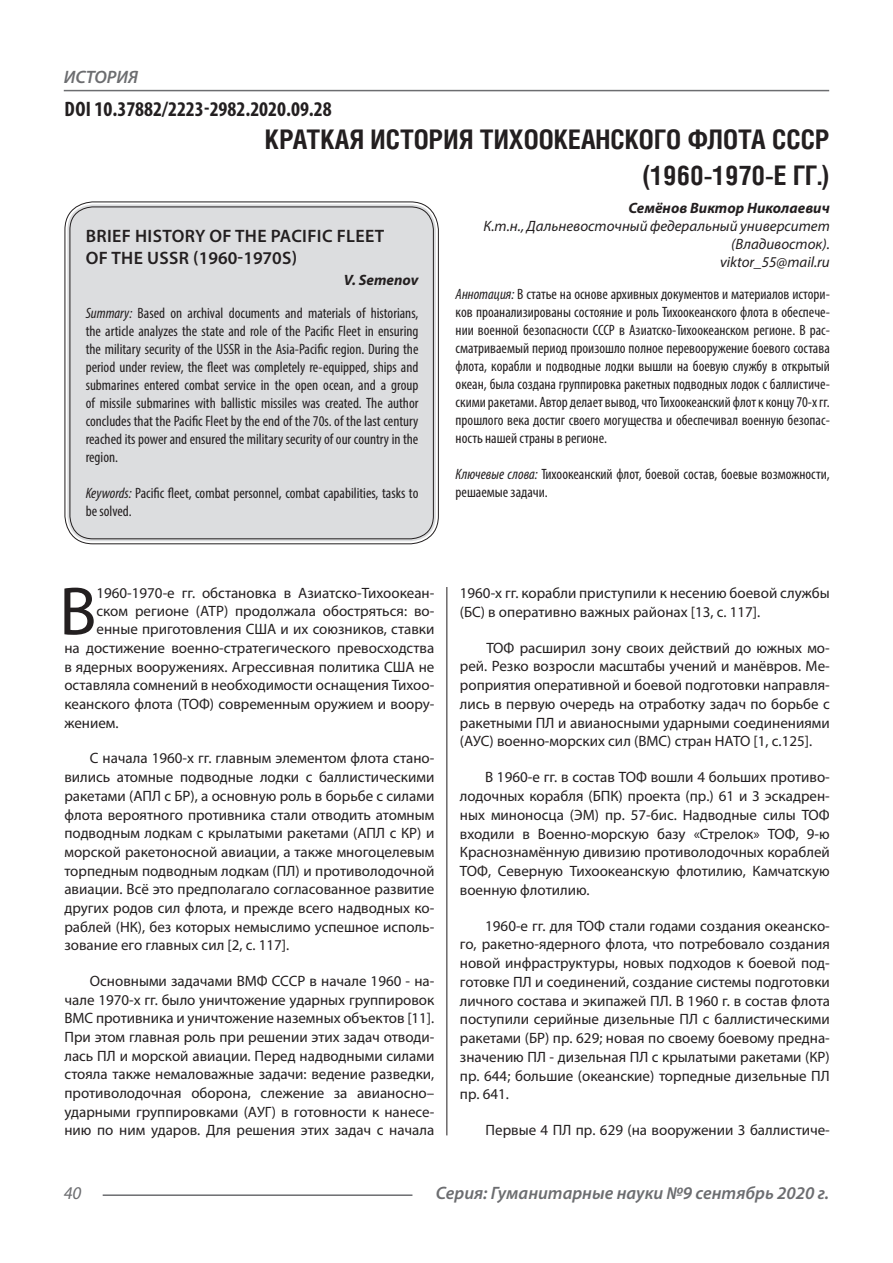
<style>
.page{position:relative;width:893px;height:1263px;background:#fff}
.page>*{position:absolute;margin:0;border:0;box-sizing:border-box;transform-origin:0 0}
.Статья_текст_первый{font:68.85px "Myriad Pro";color:#231f20}
.Статья_название{font:700 27px/36px "Helios Cond C";color:#231f20;text-align:right}
.ДОИ{font:700 condensed 21px "Myriad Pro";color:#231f20}
.Статья_название_англ{font:600 18px/21.6px "Myriad Pro";letter-spacing:.02em;color:#231f20}
.t1{font:italic 600 18px "Myriad Pro";color:#6c6d70}
.t2{font:italic 18px "Myriad Pro";color:#6c6d70}
.Статья_текст{font:15px/18.8px "Myriad Pro";color:#231f20;text-align:justify}
.Статья_аннотация_тек{font:condensed 15px/18px "Myriad Pro";color:#231f20;text-align:justify}
.Статья_аннотация_анг{font:condensed 15px/18px "Myriad Pro";color:#231f20;text-align:justify}
.Статья_текст_первый-2{font:15px "Myriad Pro";color:#231f20}
.Статья_автор_инфо{font:italic 15px/18px "Myriad Pro";color:#231f20;text-align:right}
.Статья_автор_инфо-2{font:italic 700 15px "Myriad Pro";color:#231f20}
.Статья_автор_англ{font:italic 700 15px "Myriad Pro";color:#231f20}
.s1{font-style:italic}
</style>
<div class="page">
<hr style="left:446px;top:128px;width:1px;height:1007px;background:#231f20">
<hr style="left:103px;top:1194px;width:309px;height:2px;background:#6c6d70">
<hr style="left:64px;top:90px;width:765px;height:1px;background:#6c6d70">
<div style="left:444px;top:128px;width:10px;height:459px;background:#fff"></div>
<div style="left:67px;top:204px;width:369px;height:337px;background:#dcdddf;border-radius:26px"></div>
<div style="left:69px;top:206px;width:365px;height:333px;border:1px solid #231f20;border-radius:23px"></div>
<p class="t1" style="left:64px;top:66px;width:76px">ИСТОРИЯ</p>
<p class="ДОИ" style="left:65px;top:96px;width:269px">DOI 10.37882/2223-2982.2020.09.28</p>
<p class="Статья_название" style="left:265px;top:121px;width:566px">КРАТКАЯ ИСТОРИЯ ТИХООКЕАНСКОГО ФЛОТА СССР (1960-1970-Е ГГ.)</p>
<p class="Статья_автор_инфо-2" style="left:628px;top:198px;width:203px">Семёнов Виктор Николаевич</p>
<p class="Статья_автор_инфо" style="left:484px;top:216px;width:348px">К.т.н., Дальневосточный федеральный университет (Владивосток).</p>
<p class="Статья_автор_инфо" style="left:720px;top:252px;width:111px">viktor_55@mail.ru</p>
<p class="Статья_аннотация_тек" style="left:456px;top:285px;width:376px"><span class="s1">Аннотация:</span> В статье на основе архивных документов и материалов истори&shy;ков проанализированы состояние и роль Тихоокеанского флота в обеспече&shy;нии военной безопасности СССР в Азиатско-Тихоокеанском регионе. В рас&shy;сматриваемый период произошло полное перевооружение боевого состава флота, корабли и подводные лодки вышли на боевую службу в открытый океан, была создана группировка ракетных подводных лодок с баллистиче&shy;скими ракетами. Автор делает вывод, что Тихоокеанский флот к концу 70-х гг. прошлого века достиг своего могущества и обеспечивал военную безопас&shy;ность нашей страны в регионе.</p>
<p class="Статья_аннотация_тек" style="left:456px;top:465px;width:376px"><span class="s1">Ключевые слова:</span> Тихоокеанский флот, боевой состав, боевые возможности, решаемые задачи.</p>
<p class="Статья_название_англ" style="left:86px;top:225px;width:300px">BRIEF HISTORY OF THE PACIFIC FLEET<br>OF THE USSR (1960-1970S)</p>
<p class="Статья_автор_англ" style="left:344px;top:271px;width:76px">V. Semenov</p>
<p class="Статья_аннотация_анг" style="left:86px;top:304px;width:334px"><span class="s1">Summary:</span> Based on archival documents and materials of historians, the article analyzes the state and role of the Pacific Fleet in ensuring the military security of the USSR in the Asia-Pacific region. During the period under review, the fleet was completely re-equipped, ships and submarines entered combat service in the open ocean, and a group of missile submarines with ballistic missiles was created. The author concludes that the Pacific Fleet by the end of the 70s. of the last century reached its power and ensured the military security of our country in the region.</p>
<p class="Статья_аннотация_анг" style="left:86px;top:484px;width:334px"><span class="s1">Keywords:</span> Pacific fleet, combat personnel, combat capabilities, tasks to be solved.</p>
<p class="Статья_текст_первый" style="left:59px;top:569px;width:39px">В</p>
<p class="Статья_текст_первый-2" style="left:97px;top:584px;width:339px">1960-1970-е гг. обстановка в Азиатско-Тихоокеан-</p>
<p class="Статья_текст_первый-2" style="left:97px;top:602px;width:339px">ском регионе (АТР) продолжала обостряться: во-</p>
<p class="Статья_текст_первый-2" style="left:97px;top:620px;width:339px">енные приготовления США и их союзников, ставки</p>
<p class="Статья_текст_первый-2" style="left:64px;top:639px;width:371px">на достижение военно-стратегического превосходства</p>
<p class="Статья_текст_первый-2" style="left:64px;top:657px;width:371px">в ядерных вооружениях. Агрессивная политика США не</p>
<p class="Статья_текст_первый-2" style="left:64px;top:676px;width:371px">оставляла сомнений в необходимости оснащения Тихоо-</p>
<p class="Статья_текст_первый-2" style="left:64px;top:695px;width:371px">кеанского флота (ТОФ) современным оружием и воору-</p>
<p class="Статья_текст_первый-2" style="left:64px;top:713px;width:56px">жением.</p>
<p class="Статья_текст" style="left:64px;top:749px;width:371px;text-indent:25px">С начала 1960-х гг. главным элементом флота стано&shy;вились атомные подводные лодки с баллистическими ракетами (АПЛ с БР), а основную роль в борьбе с силами флота вероятного противника стали отводить атомным подводным лодкам с крылатыми ракетами (АПЛ с КР) и морской ракетоносной авиации, а также многоцелевым торпедным подводным лодкам (ПЛ) и противолодочной авиации. Всё это предполагало согласованное развитие других родов сил флота, и прежде всего надводных ко&shy;раблей (НК), без которых немыслимо успешное исполь&shy;зование его главных сил [2, с. 117].</p>
<p class="Статья_текст" style="left:64px;top:971px;width:371px;text-indent:25px">Основными задачами ВМФ СССР в начале 1960 - на&shy;чале 1970-х гг. было уничтожение ударных группировок ВМС противника и уничтожение наземных объектов [11].<br>При этом главная роль при решении этих задач отводи&shy;лась ПЛ и морской авиации. Перед надводными силами стояла также немаловажные задачи: ведение разведки, противолодочная оборона, слежение за авианосно– ударными группировками (АУГ) в готовности к нанесе&shy;нию по ним ударов. Для решения этих задач с начала</p>
<p class="Статья_текст" style="left:460px;top:583px;width:371px">1960-х гг. корабли приступили к несению боевой службы (БС) в оперативно важных районах [13, с. 117].</p>
<p class="Статья_текст" style="left:460px;top:638px;width:371px;text-indent:26px">ТОФ расширил зону своих действий до южных мо&shy;рей. Резко возросли масштабы учений и манёвров. Ме&shy;роприятия оперативной и боевой подготовки направля&shy;лись в первую очередь на отработку задач по борьбе с ракетными ПЛ и авианосными ударными соединениями (АУС) военно-морских сил (ВМС) стран НАТО [1, с.125].</p>
<p class="Статья_текст" style="left:460px;top:767px;width:371px;text-indent:25px">В 1960-е гг. в состав ТОФ вошли 4 больших противо&shy;лодочных корабля (БПК) проекта (пр.) 61 и 3 эскадрен&shy;ных миноносца (ЭМ) пр. 57-бис. Надводные силы ТОФ входили в Военно-морскую базу «Стрелок» ТОФ, 9-ю Краснознамённую дивизию противолодочных кораблей ТОФ, Северную Тихоокеанскую флотилию, Камчатскую военную флотилию.</p>
<p class="Статья_текст" style="left:460px;top:916px;width:371px;text-indent:25px">1960-е гг. для ТОФ стали годами создания океанско&shy;го, ракетно-ядерного флота, что потребовало создания новой инфраструктуры, новых подходов к боевой под&shy;готовке ПЛ и соединений, создание системы подготовки личного состава и экипажей ПЛ. В 1960 г. в состав флота поступили серийные дизельные ПЛ с баллистическими ракетами (БР) пр. 629; новая по своему боевому предна&shy;значению ПЛ - дизельная ПЛ с крылатыми ракетами (КР) пр. 644; большие (океанские) торпедные дизельные ПЛ пр. 641.</p>
<p class="Статья_текст" style="left:486px;top:1120px;width:346px">Первые 4 ПЛ пр. 629 (на вооружении 3 баллистиче-</p>
<p class="t2" style="left:64px;top:1182px;width:19px">40</p>
<p class="t1" style="left:436px;top:1182px;width:395px">Серия: Гуманитарные науки №9 сентябрь 2020 г.</p>
</div>
